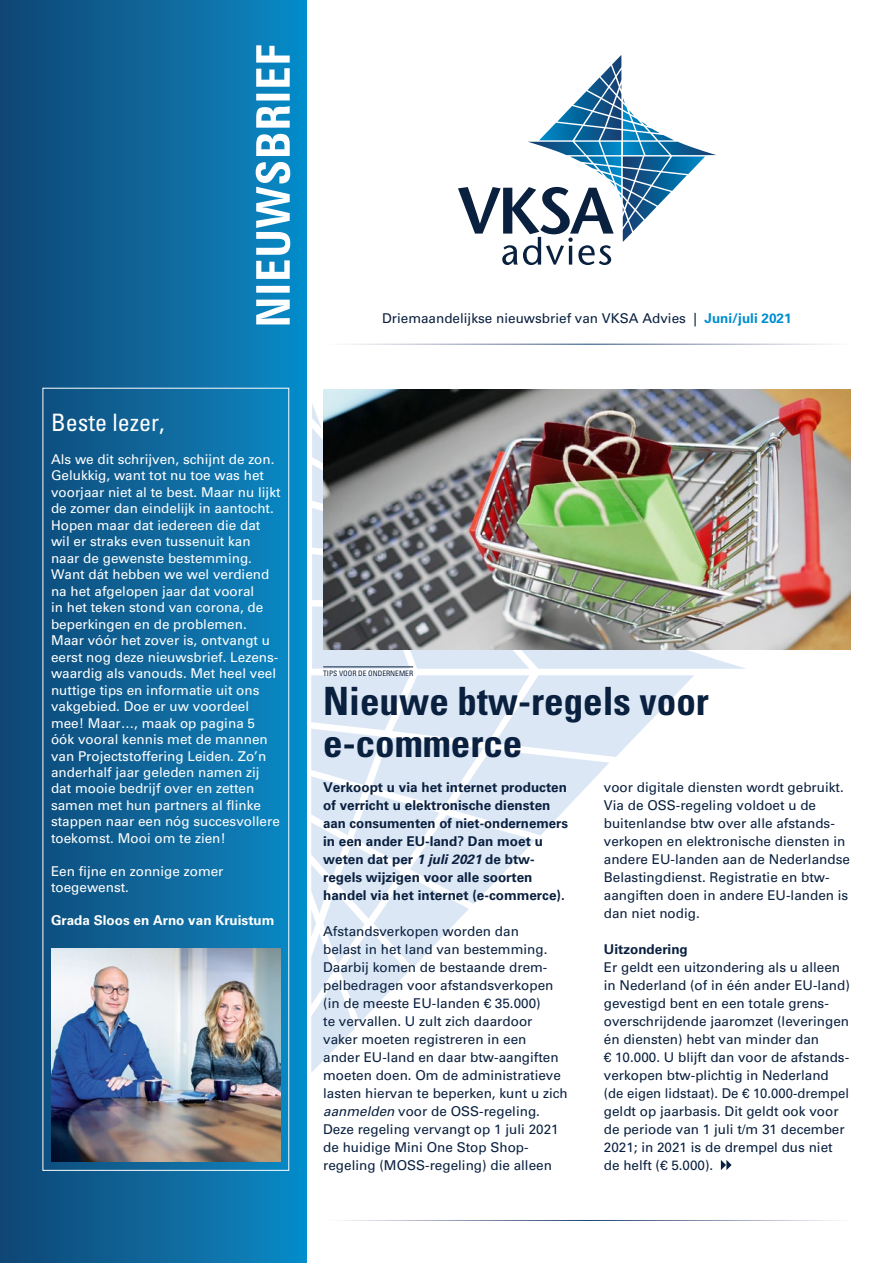
<style>
.page{position:relative;width:893px;height:1263px;background:#fff}
.page>*{position:absolute;margin:0;border:0;box-sizing:border-box;transform-origin:0 0}
.t1{font:700 condensed 39px/42px "Univers LT Std";color:#0a203f}
.t2{font:condensed 24px "Univers LT Std";color:#fff}
.t3{font:13.5px/18px "Univers LT Std";color:#0a203f}
.t4{font:13.5px/16.5px "Univers LT Std";color:#fff}
.t5{font:700 13.5px/18px "Univers LT Std";color:#0a203f}
.t6{font:700 13.5px "Univers LT Std";color:#fff}
.t7{font:condensed 7.5px "Univers LT Std";color:#0a203f}
.s1{font-weight:700;color:#008ece}
.s2{font-style:italic}
</style>
<div class="page">
<div style="left:0;top:0;width:306px;height:1263px;background:linear-gradient(to right,#114673,#0e8bc6)"></div>
<svg style="left:311px;top:404px;width:436px;height:669px"></svg>
<svg style="left:256px;top:45px;width:34px;height:279px"></svg>
<svg style="left:458px;top:55px;width:258px;height:210px"></svg>
<img style="left:51px;top:948px;width:230px;height:213px">
<svg style="left:721px;top:1160px;width:11px;height:10px"></svg>
<hr style="left:323px;top:666px;width:90px;height:1px;background:#0a203f">
<img style="left:323px;top:389px;width:527px;height:260px">
<h2 class="t2" style="left:51px;top:407px;width:115px">Beste lezer,</h2>
<p class="t4" style="left:51px;top:451px;width:231px">Als we dit schrijven, schijnt de zon.<br>Gelukkig, want tot nu toe was het voorjaar niet al te best. Maar nu lijkt de zomer dan eindelijk in aantocht.<br>Hopen maar dat iedereen die dat wil er straks even tussenuit kan naar de gewenste bestemming.<br>Want dát hebben we wel verdiend na het afgelopen jaar dat vooral<br>in het teken stond van corona, de beperkingen en de problemen.<br>Maar vóór het zover is, ontvangt u eerst nog deze nieuwsbrief. Lezens&shy;waardig als vanouds. Met heel veel nuttige tips en informatie uit ons vakgebied. Doe er uw voordeel mee! Maar…, maak op pagina 5 óók vooral kennis met de mannen van Projectstoffering Leiden. Zo’n anderhalf jaar geleden namen zij dat mooie bedrijf over en zetten samen met hun partners al flinke stappen naar een nóg succesvollere toekomst. Mooi om te zien!</p>
<p class="t4" style="left:51px;top:863px;width:174px">Een fijne en zonnige zomer toegewenst.</p>
<p class="t6" style="left:51px;top:913px;width:225px">Grada Sloos en Arno van Kruistum</p>
<p class="t3" style="left:382px;top:309px;width:411px">Driemaandelijkse nieuwsbrief van VKSA Advies | <span class="s1">Juni/juli 2021</span></p>
<p class="t7" style="left:323px;top:668px;width:92px">TIPS VOOR DE ONDERNEMER</p>
<h1 class="t1" style="left:323px;top:680px;width:387px">Nieuwe btw-regels voor e-commerce</h1>
<p class="t5" style="left:323px;top:778px;width:246px">Verkoopt u via het internet producten of verricht u elektronische diensten aan consumenten of niet-ondernemers in een ander EU-land? Dan moet u weten dat per <span class="s2">1 juli 2021</span> de btw&shy;regels wijzigen voor alle soorten handel via het internet (e-commerce).</p>
<p class="t3" style="left:323px;top:922px;width:246px">Afstandsverkopen worden dan<br>belast in het land van bestemming.<br>Daarbij komen de bestaande drem&shy;pelbedragen voor afstandsverkopen (in de meeste EU-landen € 35.000)<br>te vervallen. U zult zich daardoor vaker moeten registreren in een<br>ander EU-land en daar btw-aangiften moeten doen. Om de administratieve lasten hiervan te beperken, kunt u zich <span class="s2">aanmelden</span> voor de OSS-regeling.<br>Deze regeling vervangt op 1 juli 2021 de huidige Mini One Stop Shop&shy;regeling (MOSS-regeling) die alleen</p>
<p class="t3" style="left:604px;top:778px;width:248px">voor digitale diensten wordt gebruikt.<br>Via de OSS-regeling voldoet u de buitenlandse btw over alle afstands&shy;verkopen en elektronische diensten in andere EU-landen aan de Nederlandse Belastingdienst. Registratie en btw&shy;aangiften doen in andere EU-landen is dan niet nodig.</p>
<p class="t5" style="left:604px;top:940px;width:86px">Uitzondering</p>
<p class="t3" style="left:604px;top:958px;width:248px">Er geldt een uitzondering als u alleen in Nederland (of in één ander EU-land) gevestigd bent en een totale grens&shy;overschrijdende jaaromzet (leveringen én diensten) hebt van minder dan<br>€ 10.000. U blijft dan voor de afstands&shy;verkopen btw-plichtig in Nederland (de eigen lidstaat). De € 10.000-drempel geldt op jaarbasis. Dit geldt ook voor de periode van 1 juli t/m 31 december 2021; in 2021 is de drempel dus niet de helft (€ 5.000).</p>
</div>
